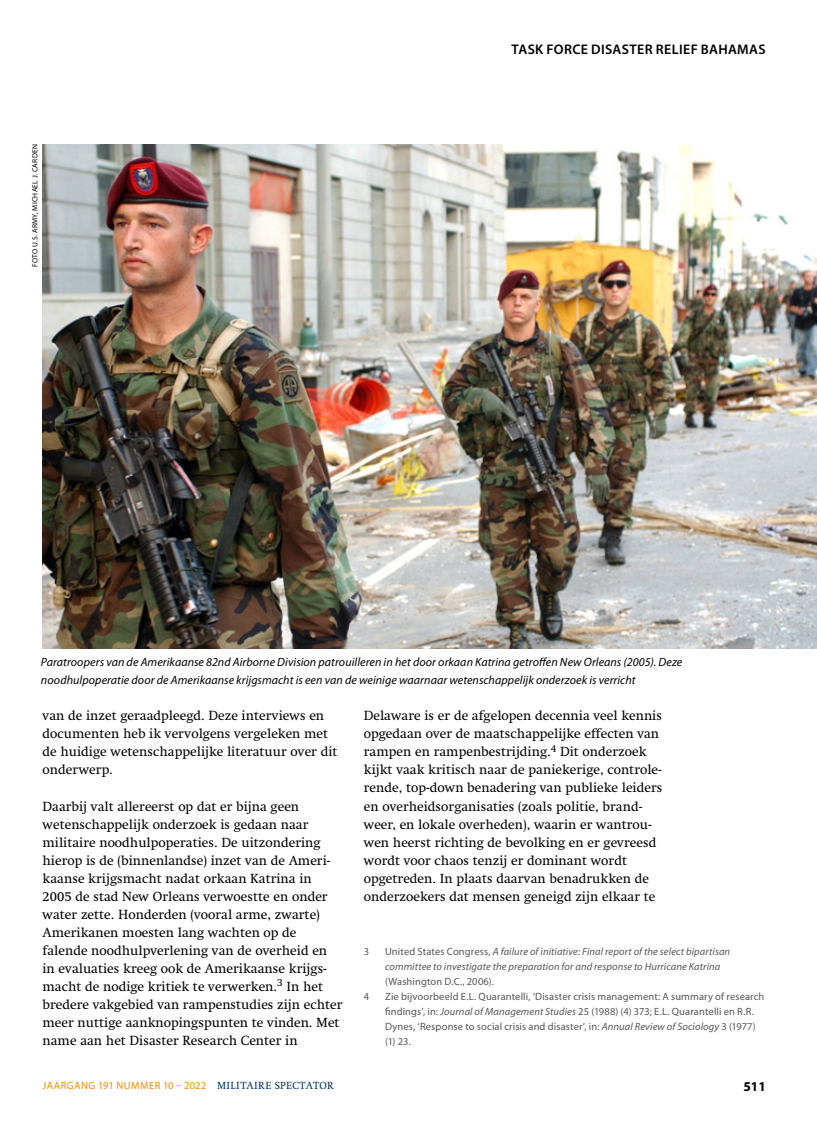
<style>
.page{position:relative;width:817px;height:1136px;background:#fff}
.page>*{position:absolute;margin:0;border:0;box-sizing:border-box;transform-origin:0 0}
.t1{font:600 13.95px "Myriad Pro";letter-spacing:.03em;color:#000}
.t2{font:13.5px/18px "Swift LT Std";color:#000}
.t3{font:700 13.5px "Myriad Pro";color:#000}
.t4{font:italic 12px/18px "Myriad Pro";letter-spacing:.005em;color:#000}
.t5{font:10.5px/15px "Myriad Pro";letter-spacing:.01em;color:#555756}
.t6{font:italic 10.5px/15px "Myriad Pro";letter-spacing:.01em;color:#555756}
.t7{font:10.5px "Myriad Pro";letter-spacing:.045em;color:#f38a00}
.t8{font:7.5px "Myriad Pro";letter-spacing:.035em;color:#000}
.s1{font-style:normal}
.s2{font-style:italic}
.s3{font-family:"Swift LT Std";color:#00355f}
</style>
<div class="page">
<img style="left:43px;top:144px;width:773px;height:504px">
<p class="t8" style="left:30px;top:267px;width:124px;rotate:-90deg">FOTO U.S. ARMY, MICHAEL J. CARDEN</p>
<p class="t1" style="left:511px;top:40px;width:256px">TASK FORCE DISASTER RELIEF BAHAMAS</p>
<p class="t4" style="left:41px;top:653px;width:642px">Paratroopers van de Amerikaanse 82nd Airborne Division patrouilleren in het door orkaan Katrina getroffen New Orleans (2005). Deze noodhulpoperatie door de Amerikaanse krijgsmacht is een van de weinige waarnaar wetenschappelijk onderzoek is verricht</p>
<p class="t2" style="left:43px;top:707px;width:296px">van de inzet geraadpleegd. Deze interviews en documenten heb ik vervolgens vergeleken met de huidige wetenschappelijke literatuur over dit onderwerp.</p>
<p class="t2" style="left:43px;top:797px;width:301px">Daarbij valt allereerst op dat er bijna geen wetenschappelijk onderzoek is gedaan naar militaire noodhulpoperaties. De uitzondering hierop is de (binnenlandse) inzet van de Ameri&shy;kaanse krijgsmacht nadat orkaan Katrina in 2005 de stad New Orleans verwoestte en onder water zette. Honderden (vooral arme, zwarte)<br>Amerikanen moesten lang wachten op de falende noodhulpverlening van de overheid en in evaluaties kreeg ook de Amerikaanse krijgs&shy;macht de nodige kritiek te verwerken.<sup>3</sup> In het bredere vakgebied van rampenstudies zijn echter meer nuttige aanknopingspunten te vinden. Met name aan het Disaster Research Center in</p>
<p class="t2" style="left:364px;top:707px;width:300px">Delaware is er de afgelopen decennia veel kennis opgedaan over de maatschappelijke effecten van rampen en rampenbestrijding.<sup>4</sup> Dit onderzoek kijkt vaak kritisch naar de paniekerige, controle&shy;rende, top-down benadering van publieke leiders en overheidsorganisaties (zoals politie, brand&shy;weer, en lokale overheden), waarin er wantrou&shy;wen heerst richting de bevolking en er gevreesd wordt voor chaos tenzij er dominant wordt opgetreden. In plaats daarvan benadrukken de onderzoekers dat mensen geneigd zijn elkaar te</p>
<p class="t5" style="left:364px;top:943px;width:7px">3</p>
<p class="t6" style="left:385px;top:943px;width:346px"><span class="s1">United States Congress,</span> A failure of initiative: Final report of the select bipartisan committee to investigate the preparation for and response to Hurricane Katrina</p>
<p class="t5" style="left:385px;top:973px;width:110px">(Washington D.C., 2006).</p>
<p class="t5" style="left:364px;top:988px;width:7px">4</p>
<p class="t5" style="left:385px;top:988px;width:381px">Zie bijvoorbeeld E.L. Quarantelli, ‘Disaster crisis management: A summary of research findings’, in: <span class="s2">Journal of Management Studies</span> 25 (1988) (4) 373; E.L. Quarantelli en R.R.<br>Dynes, ‘Response to social crisis and disaster’, in: <span class="s2">Annual Review of Sociology</span> 3 (1977) (1) 23.</p>
<p class="t7" style="left:43px;top:1078px;width:292px">JAARGANG 191 NUMMER 10 – 2022 <span class="s3">MILITAIRE SPECTATOR</span></p>
<p class="t3" style="left:743px;top:1077px;width:24px">511</p>
</div>
